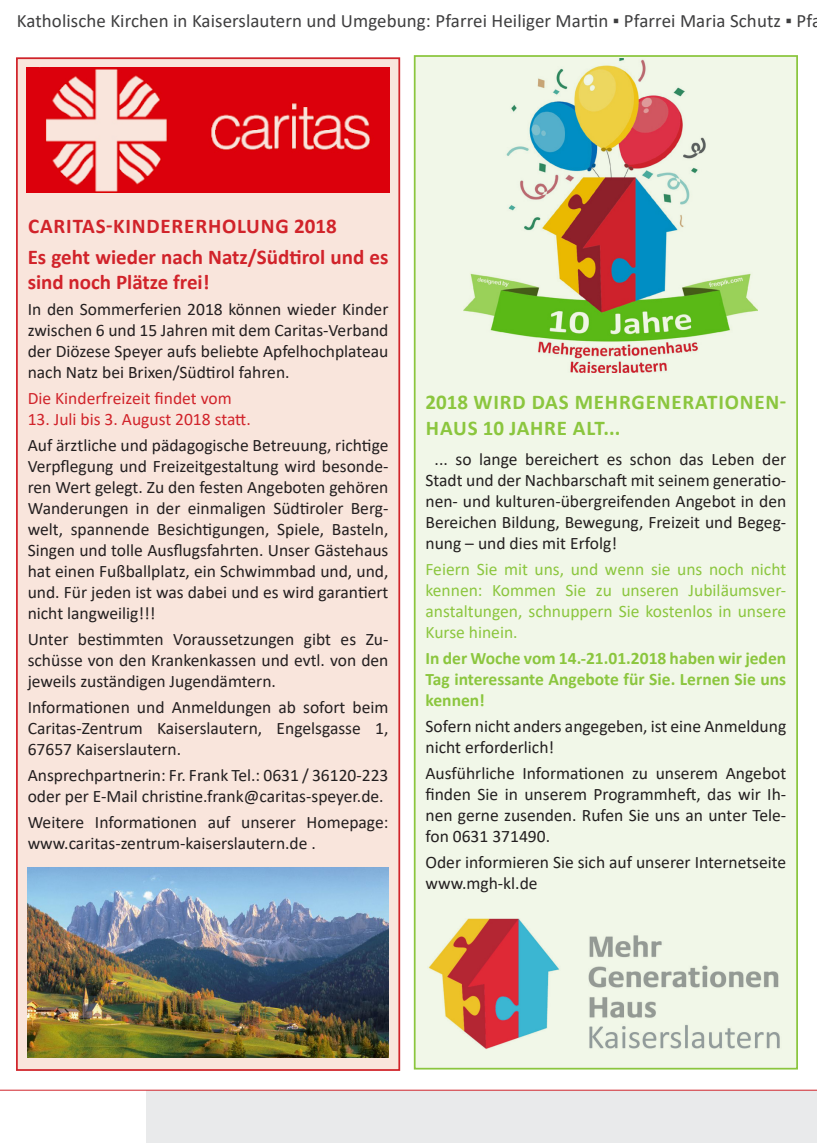
<style>
.page{position:relative;width:817px;height:1143px;background:#fff}
.page>*{position:absolute;margin:0;border:0;box-sizing:border-box;transform-origin:0 0}
.t1{font:700 21px/25.2px "Calibri";color:#d1232a}
.t2{font:700 21px/25.2px "Calibri";letter-spacing:.04em;color:#8bc63e}
.t3{font:700 21px "Calibri";letter-spacing:.04em;color:#d1232a}
.t4{font:18.9px "Calibri";letter-spacing:.005em;color:#3e3e3f}
.t5{font:17.5px/21px "Calibri";color:#231f20;text-align:justify}
.t6{font:17.5px/21px "Calibri";color:#8bc63e;text-align:justify}
.t7{font:700 17.5px/21px "Calibri";color:#8bc63e;text-align:justify}
.t8{font:17.5px "Calibri";color:#d1232a}
</style>
<div class="page">
<div style="left:146px;top:1090px;width:670px;height:52px;background:#e9eaeb"></div>
<hr style="left:0;top:1089px;width:816px;height:1px;background:#d1232a">
<div style="left:17px;top:58px;width:382px;height:1011px;background:#f9e5dc"></div>
<div style="left:16px;top:57px;width:384px;height:1013px;border:2px solid #d1232a"></div>
<div style="left:414px;top:56px;width:382px;height:1012px;background:#f1f7e8"></div>
<div style="left:413px;top:55px;width:384px;height:1014px;border:2px solid #8bc63e"></div>
<img style="left:27px;top:67px;width:362px;height:125px">
<img style="left:28px;top:867px;width:360px;height:190px">
<img style="left:463px;top:58px;width:294px;height:314px">
<img style="left:428px;top:918px;width:352px;height:131px">
<p class="t4" style="left:17px;top:7px;width:805px">Katholische Kirchen in Kaiserslautern und Umgebung: Pfarrei Heiliger Martin ▪ Pfarrei Maria Schutz ▪ Pfa</p>
<p class="t3" style="left:28px;top:211px;width:310px">CARITAS-KINDERERHOLUNG 2018</p>
<p class="t1" style="left:28px;top:244px;width:362px">Es geht wieder nach Natz/Südtirol und es sind noch Plätze frei!</p>
<p class="t5" style="left:28px;top:298px;width:362px">In den Sommerferien 2018 können wieder Kinder zwischen 6 und 15 Jahren mit dem Caritas-Verband der Diözese Speyer aufs beliebte Apfelhochplateau nach Natz bei Brixen/Südtirol fahren.</p>
<p class="t8" style="left:28px;top:386px;width:205px">Die Kinderfreizeit findet vom</p>
<p class="t8" style="left:28px;top:407px;width:224px">13. Juli bis 3. August 2018 statt.</p>
<p class="t5" style="left:28px;top:434px;width:362px">Auf ärztliche und pädagogische Betreuung, richtige Verpflegung und Freizeitgestaltung wird besonde&shy;ren Wert gelegt. Zu den festen Angeboten gehören Wanderungen in der einmaligen Südtiroler Berg&shy;welt, spannende Besichtigungen, Spiele, Basteln, Singen und tolle Ausflugsfahrten. Unser Gästehaus hat einen Fußballplatz, ein Schwimmbad und, und, und. Für jeden ist was dabei und es wird garantiert nicht langweilig!!!</p>
<p class="t5" style="left:28px;top:628px;width:362px">Unter bestimmten Voraussetzungen gibt es Zu&shy;schüsse von den Krankenkassen und evtl. von den jeweils zuständigen Jugendämtern.</p>
<p class="t5" style="left:28px;top:696px;width:362px">Informationen und Anmeldungen ab sofort beim Caritas-Zentrum Kaiserslautern, Engelsgasse 1, 67657 Kaiserslautern.</p>
<p class="t5" style="left:28px;top:764px;width:362px">Ansprechpartnerin: Fr. Frank Tel.: 0631 / 36120-223 oder per E-Mail christine.frank@caritas-speyer.de.</p>
<p class="t5" style="left:28px;top:811px;width:362px">Weitere Informationen auf unserer Homepage: www.caritas-zentrum-kaiserslautern.de .</p>
<p class="t2" style="left:425px;top:389px;width:362px">2018 WIRD DAS MEHRGENERATIONEN-<br>HAUS 10 JAHRE ALT...</p>
<p class="t5" style="left:425px;top:448px;width:362px;text-indent:9px">... so lange bereichert es schon das Leben der Stadt und der Nachbarschaft mit seinem generatio&shy;nen- und kulturen-übergreifenden Angebot in den Bereichen Bildung, Bewegung, Freizeit und Begeg&shy;nung – und dies mit Erfolg!</p>
<p class="t6" style="left:425px;top:558px;width:362px">Feiern Sie mit uns, und wenn sie uns noch nicht kennen: Kommen Sie zu unseren Jubiläumsver&shy;anstaltungen, schnuppern Sie kostenlos in unsere Kurse hinein.</p>
<p class="t7" style="left:425px;top:647px;width:362px">In der Woche vom 14.-21.01.2018 haben wir jeden Tag interessante Angebote für Sie. Lernen Sie uns kennen!</p>
<p class="t5" style="left:425px;top:715px;width:362px">Sofern nicht anders angegeben, ist eine Anmeldung nicht erforderlich!</p>
<p class="t5" style="left:425px;top:761px;width:362px">Ausführliche Informationen zu unserem Angebot finden Sie in unserem Programmheft, das wir Ih&shy;nen gerne zusenden. Rufen Sie uns an unter Tele&shy;fon 0631 371490.</p>
<p class="t5" style="left:425px;top:850px;width:362px">Oder informieren Sie sich auf unserer Internetseite www.mgh-kl.de</p>
</div>
